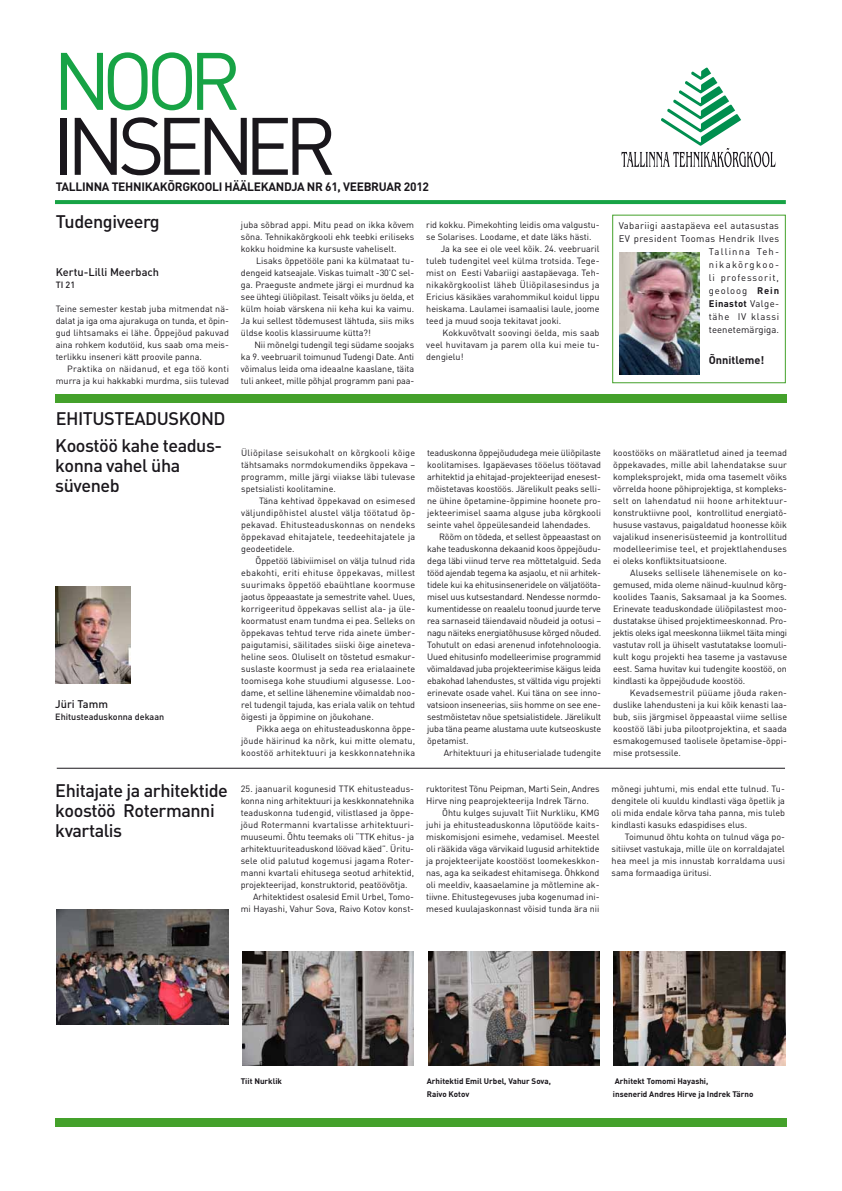
<style>
.page{position:relative;width:842px;height:1191px;background:#fff}
.page>*{position:absolute;margin:0;border:0;box-sizing:border-box;transform-origin:0 0}
.t1{font:80px "DIN Pro";letter-spacing:-.105em;color:#1a171c}
.t2{font:80px "DIN Pro";color:#17a345}
.t3{font:500 18px/20px "DIN Pro";letter-spacing:-.025em;color:#1a171c}
.t4{font:700 12px "DIN Pro";letter-spacing:-.025em;color:#1a171c}
.t5{font:500 11px "DIN Pro";color:#1a171c}
.t6{font:700 11px "DIN Pro";color:#1a171c}
.t7{font:9.5px/13px "DIN Pro";letter-spacing:.045em;color:#1a171c;text-align:right}
.t8{font:9px/12px "DIN Pro";color:#1a171c;text-align:justify}
.t9{font:9px "DIN Pro";letter-spacing:.02em;color:#1a171c}
.t10{font:9px "DIN Pro";letter-spacing:.025em;color:#1a171c}
.t11{font:500 9px "DIN Pro";color:#1a171c}
.t12{font:700 8px/13.7px "DIN Pro";color:#1a171c}
.s1{font-weight:700}
</style>
<div class="page">
<svg style="left:55px;top:200px;width:731px;height:4px;background:#1ba448"></svg>
<svg style="left:621px;top:67px;width:155px;height:100px"></svg>
<hr style="left:57px;top:767px;width:728px;height:1px;background:#1a171c">
<div style="left:55px;top:394px;width:732px;height:9px;background:#44a12b"></div>
<div style="left:56px;top:1118px;width:731px;height:8px;background:#44a12b"></div>
<div style="left:612px;top:215px;width:174px;height:168px;border:1px solid #44a12b"></div>
<img style="left:619px;top:252px;width:80px;height:123px">
<img style="left:56px;top:586px;width:74px;height:97px">
<img style="left:57px;top:909px;width:172px;height:115px">
<img style="left:242px;top:952px;width:172px;height:113px">
<img style="left:428px;top:952px;width:172px;height:113px">
<img style="left:614px;top:952px;width:171px;height:113px">
<h1 class="t2" style="left:53px;top:27px;width:190px">NOOR</h1>
<h1 class="t1" style="left:53px;top:91px;width:285px">INSENER</h1>
<h3 class="t4" style="left:56px;top:179px;width:375px">TALLINNA TEHNIKAKÕRGKOOLI HÄÄLEKANDJA NR 61, VEEBRUAR 2012</h3>
<h2 class="t3" style="left:56px;top:211px;width:106px">Tudengiveerg</h2>
<p class="t5" style="left:56px;top:265px;width:105px">Kertu-Lilli Meerbach</p>
<p class="t11" style="left:56px;top:279px;width:21px">TI 21</p>
<p class="t8" style="left:56px;top:302px;width:175px">Teine semester kestab juba mitmendat nä&shy;dalat ja iga oma ajurakuga on tunda, et õpin&shy;gud lihtsamaks ei lähe. Õppejõud pakuvad aina rohkem kodutöid, kus saab oma meis&shy;terlikku inseneri kätt proovile panna.</p>
<p class="t8" style="left:56px;top:362px;width:175px;text-align:right">Praktika on näidanud, et ega töö konti murra ja kui hakkabki murdma, siis tulevad</p>
<h2 class="t3" style="left:56px;top:407px;width:171px">EHITUSTEADUSKOND</h2>
<h2 class="t3" style="left:55px;top:435px;width:168px">Koostöö kahe teadus&shy;konna vahel üha süveneb</h2>
<p class="t5" style="left:55px;top:697px;width:54px">Jüri Tamm</p>
<p class="t11" style="left:55px;top:711px;width:111px">Ehitusteaduskonna dekaan</p>
<p class="t8" style="left:241px;top:218px;width:175px">juba sõbrad appi. Mitu pead on ikka kõvem sõna. Tehnikakõrgkooli ehk teebki eriliseks kokku hoidmine ka kursuste vaheliselt.</p>
<p class="t8" style="left:241px;top:254px;width:175px;text-indent:15px">Lisaks õppetööle pani ka külmataat tu&shy;dengeid katseajale. Viskas tuimalt -30’C sel&shy;ga. Praeguste andmete järgi ei murdnud ka see ühtegi üliõpilast. Teisalt võiks ju öelda, et külm hoiab värskena nii keha kui ka vaimu.<br>Ja kui sellest tõdemusest lähtuda, siis miks üldse koolis klassiruume kütta?!</p>
<p class="t8" style="left:241px;top:338px;width:175px;text-indent:13px">Nii mõnelgi tudengil tegi südame soojaks ka 9. veebruaril toimunud Tudengi Date. Anti võimalus leida oma ideaalne kaaslane, täita tuli ankeet, mille põhjal programm pani paa-</p>
<p class="t8" style="left:241px;top:446px;width:175px">Üliõpilase seisukohalt on kõrgkooli kõige tähtsamaks normdokumendiks õppekava – programm, mille järgi viiakse läbi tulevase spetsialisti koolitamine.</p>
<p class="t8" style="left:241px;top:494px;width:176px;text-indent:18px">Täna kehtivad õppekavad on esimesed väljundipõhistel alustel välja töötatud õp&shy;pekavad. Ehitusteaduskonnas on nendeks õppekavad ehitajatele, teedeehitajatele ja geodeetidele.</p>
<p class="t8" style="left:241px;top:554px;width:176px;text-indent:14px">Õppetöö läbiviimisel on välja tulnud rida ebakohti, eriti ehituse õppekavas, millest suurimaks õppetöö ebaühtlane koormuse jaotus õppeaastate ja semestrite vahel. Uues, korrigeeritud õppekavas sellist ala- ja üle&shy;koormatust enam tundma ei pea. Selleks on õppekavas tehtud terve rida ainete ümber&shy;paigutamisi, säilitades siiski õige aineteva&shy;heline seos. Oluliselt on tõstetud esmakur&shy;suslaste koormust ja seda rea erialaainete toomisega kohe stuudiumi algusesse. Loo&shy;dame, et selline lähenemine võimaldab noo&shy;rel tudengil tajuda, kas eriala valik on tehtud õigesti ja õppimine on jõukohane.</p>
<p class="t8" style="left:241px;top:722px;width:176px;text-indent:15px">Pikka aega on ehitusteaduskonna õppe&shy;jõude häirinud ka nõrk, kui mitte olematu, koostöö arhitektuuri ja keskkonnatehnika</p>
<h2 class="t3" style="left:55px;top:779px;width:174px">Ehitajate ja arhitektide koostöö Rotermanni kvartalis</h2>
<p class="t8" style="left:241px;top:782px;width:175px">25. jaanuaril kogunesid TTK ehitusteadus-</p>
<p class="t8" style="left:241px;top:794px;width:175px">konna ning arhitektuuri ja keskkonnatehnika</p>
<p class="t8" style="left:241px;top:806px;width:175px">teaduskonna tudengid, vilistlased ja õppe-</p>
<p class="t9" style="left:241px;top:819px;width:175px">jõud Rotermanni kvartalisse arhitektuuri-</p>
<p class="t8" style="left:241px;top:830px;width:175px">muuseumi. Õhtu teemaks oli “TTK ehitus- ja</p>
<p class="t8" style="left:241px;top:842px;width:175px">arhitektuuriteaduskond löövad käed”. Üritu-</p>
<p class="t8" style="left:241px;top:854px;width:175px">sele olid palutud kogemusi jagama Roter-</p>
<p class="t8" style="left:241px;top:866px;width:175px">manni kvartali ehitusega seotud arhitektid,</p>
<p class="t8" style="left:241px;top:878px;width:168px">projekteerijad, konstruktorid, peatöövõtja.</p>
<p class="t8" style="left:253px;top:890px;width:163px">Arhitektidest osalesid Emil Urbel, Tomo-</p>
<p class="t8" style="left:241px;top:902px;width:175px">mi Hayashi, Vahur Sova, Raivo Kotov konst-</p>
<p class="t8" style="left:426px;top:218px;width:175px">rid kokku. Pimekohting leidis oma valgustu-</p>
<p class="t8" style="left:426px;top:230px;width:167px">se Solarises. Loodame, et date läks hästi.</p>
<p class="t8" style="left:441px;top:242px;width:160px">Ja ka see ei ole veel kõik. 24. veebruaril</p>
<p class="t8" style="left:426px;top:254px;width:175px">tuleb tudengitel veel külma trotsida. Tege-</p>
<p class="t8" style="left:426px;top:266px;width:175px">mist on Eesti Vabariigi aastapäevaga. Teh-</p>
<p class="t10" style="left:426px;top:279px;width:175px">nikakõrgkoolist läheb Üliõpilasesindus ja</p>
<p class="t8" style="left:426px;top:290px;width:175px">Ericius käsikäes varahommikul koidul lippu</p>
<p class="t8" style="left:426px;top:302px;width:175px">heiskama. Laulamei isamaalisi laule, joome</p>
<p class="t8" style="left:426px;top:314px;width:136px">teed ja muud sooja tekitavat jooki.</p>
<p class="t8" style="left:442px;top:326px;width:159px">Kokkuvõtvalt soovingi öelda, mis saab</p>
<p class="t9" style="left:426px;top:339px;width:175px">veel huvitavam ja parem olla kui meie tu-</p>
<p class="t8" style="left:426px;top:350px;width:39px">dengielu!</p>
<p class="t8" style="left:427px;top:446px;width:176px">teaduskonna õppejõududega meie üliõpilaste koolitamises. Igapäevases tööelus töötavad arhitektid ja ehitajad-projekteerijad enesest&shy;mõistetavas koostöös. Järelikult peaks selli&shy;ne ühine õpetamine-õppimine hoonete pro&shy;jekteerimisel saama alguse juba kõrgkooli seinte vahel õppeülesandeid lahendades.</p>
<p class="t8" style="left:427px;top:530px;width:176px;text-indent:12px">Rõõm on tõdeda, et sellest õppeaastast on kahe teaduskonna dekaanid koos õppejõudu&shy;dega läbi viinud terve rea mõttetalguid. Seda tööd ajendab tegema ka asjaolu, et nii arhitek&shy;tidele kui ka ehitusinseneridele on väljatööta&shy;misel uus kutsestandard. Nendesse normdo&shy;kumentidesse on reaalelu toonud juurde terve rea sarnaseid täiendavaid nõudeid ja ootusi – nagu näiteks energiatõhususe kõrged nõuded.<br>Tohutult on edasi arenenud infotehnoloogia.<br>Uued ehitusinfo modelleerimise programmid võimaldavad juba projekteerimise käigus leida ebakohad lahendustes, st vältida vigu projekti erinevate osade vahel. Kui täna on see inno&shy;vatsioon inseneerias, siis homme on see ene&shy;sestmõistetav nõue spetsialistidele. Järelikult juba täna peame alustama uute kutseoskuste õpetamist.</p>
<p class="t8" style="left:444px;top:746px;width:159px">Arhitektuuri ja ehituserialade tudengite</p>
<p class="t8" style="left:426px;top:782px;width:175px">ruktoritest Tõnu Peipman, Marti Sein, Andres<br>Hirve ning peaprojekteerija Indrek Tärno.</p>
<p class="t8" style="left:426px;top:806px;width:175px;text-indent:16px">Õhtu kulges sujuvalt Tiit Nurkliku, KMG juhi ja ehitusteaduskonna lõputööde kaits&shy;miskomisjoni esimehe, vedamisel. Meestel oli rääkida väga värvikaid lugusid arhitektide ja projekteerijate koostööst loomekeskkon&shy;nas, aga ka seikadest ehitamisega. Õhkkond oli meeldiv, kaasaelamine ja mõtlemine ak&shy;tiivne. Ehitustegevuses juba kogenumad ini&shy;mesed kuulajaskonnast võisid tunda ära nii</p>
<p class="t7" style="left:619px;top:218px;width:162px">Vabariigi aastapäeva eel autasustas<br>EV president Toomas Hendrik Ilves<br>Tallinna Teh-<br>nikakõrgkoo-<br>li professorit,<br>geoloog <span class="s1">Rein<br>Einastot</span> Valge-<br>tähe IV klassi<br>teenetemärgiga.</p>
<p class="t6" style="left:709px;top:352px;width:57px">Õnnitleme!</p>
<p class="t8" style="left:613px;top:446px;width:176px">koostööks on määratletud ained ja teemad õppekavades, mille abil lahendatakse suur kompleksprojekt, mida oma tasemelt võiks võrrelda hoone põhiprojektiga, st kompleks&shy;selt on lahendatud nii hoone arhitektuur&shy;konstruktiivne pool, kontrollitud energiatõ&shy;hususe vastavus, paigaldatud hoonesse kõik vajalikud insenerisüsteemid ja kontrollitud modelleerimise teel, et projektlahenduses ei oleks konfliktsituatsioone.</p>
<p class="t8" style="left:613px;top:566px;width:176px;text-indent:17px">Aluseks sellisele lähenemisele on ko&shy;gemused, mida oleme näinud-kuulnud kõrg&shy;koolides Taanis, Saksamaal ja ka Soomes.<br>Erinevate teaduskondade üliõpilastest moo&shy;dustatakse ühised projektimeeskonnad. Pro&shy;jektis oleks igal meeskonna liikmel täita mingi vastutav roll ja ühiselt vastutatakse loomuli&shy;kult kogu projekti hea taseme ja vastavuse eest. Sama huvitav kui tudengite koostöö, on kindlasti ka õppejõudude koostöö.</p>
<p class="t8" style="left:613px;top:686px;width:175px;text-indent:17px">Kevadsemestril püüame jõuda raken&shy;duslike lahendusteni ja kui kõik kenasti laa&shy;bub, siis järgmisel õppeaastal viime sellise koostöö läbi juba pilootprojektina, et saada esmakogemused taolisele õpetamise-õppi&shy;mise protsessile.</p>
<p class="t8" style="left:612px;top:782px;width:175px">mõnegi juhtumi, mis endal ette tulnud. Tu&shy;dengitele oli kuuldu kindlasti väga õpetlik ja oli mida endale kõrva taha panna, mis tuleb kindlasti kasuks edaspidises elus.</p>
<p class="t8" style="left:612px;top:830px;width:175px;text-indent:13px">Toimunud õhtu kohta on tulnud väga po&shy;sitiivset vastukaja, mille üle on korraldajatel hea meel ja mis innustab korraldama uusi sama formaadiga üritusi.</p>
<p class="t12" style="left:241px;top:1073px;width:43px">Tiit Nurklik</p>
<p class="t12" style="left:427px;top:1073px;width:126px">Arhitektid Emil Urbel, Vahur Sova,<br>Raivo Kotov</p>
<p class="t12" style="left:613px;top:1073px;width:142px">Arhitekt Tomomi Hayashi,<br>insenerid Andres Hirve ja Indrek Tärno</p>
</div>
